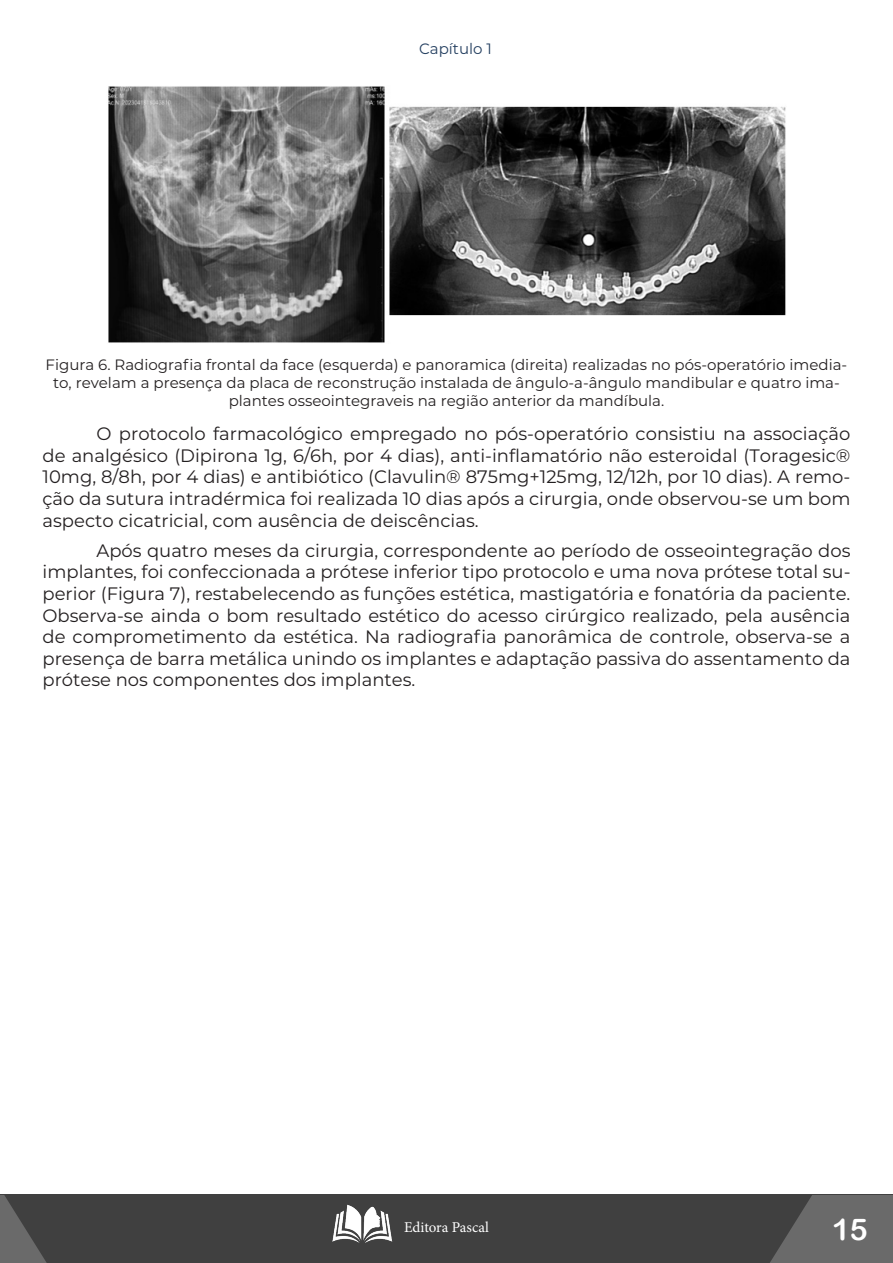
<style>
.page{position:relative;width:893px;height:1263px;background:#fff}
.page>*{position:absolute;margin:0;border:0;box-sizing:border-box;transform-origin:0 0}
.t1{font:30px "Arial Rounded MT Bold";color:#fff}
.t2{font:18px/21.6px "Montserrat";color:#231f20;text-align:justify}
.t3{font:15px/18px "Montserrat";color:#231f20;text-align:center}
.t4{font:15px "Minion Pro";color:#fff}
.t5{font:15px "Montserrat";color:#243f60}
</style>
<div class="page">
<div style="left:0;top:1195px;width:893px;height:68px;background:#404040"></div>
<svg style="left:770px;top:1195px;width:123px;height:68px"></svg>
<img style="left:332px;top:1204px;width:61px;height:39px">
<svg style="left:0;top:1195px;width:47px;height:68px"></svg>
<img style="left:108px;top:86px;width:678px;height:257px">
<p class="t5" style="left:419px;top:38px;width:74px">Capítulo 1</p>
<p class="t3" style="left:46px;top:355px;width:803px">Figura 6. Radiografia frontal da face (esquerda) e panoramica (direita) realizadas no pós-operatório imedia&shy;to, revelam a presença da placa de reconstrução instalada de ângulo-a-ângulo mandibular e quatro ima&shy;plantes osseointegraveis na região anterior da mandíbula.</p>
<p class="t2" style="left:43px;top:422px;width:809px;text-indent:54px">O protocolo farmacológico empregado no pós-operatório consistiu na associação de analgésico (Dipirona 1g, 6/6h, por 4 dias), anti-inflamatório não esteroidal (Toragesic® 10mg, 8/8h, por 4 dias) e antibiótico (Clavulin® 875mg+125mg, 12/12h, por 10 dias). A remo&shy;ção da sutura intradérmica foi realizada 10 dias após a cirurgia, onde observou-se um bom aspecto cicatricial, com ausência de deiscências.</p>
<p class="t2" style="left:43px;top:539px;width:809px;text-indent:54px">Após quatro meses da cirurgia, correspondente ao período de osseointegração dos implantes, foi confeccionada a prótese inferior tipo protocolo e uma nova prótese total su&shy;perior (Figura 7), restabelecendo as funções estética, mastigatória e fonatória da paciente.<br>Observa-se ainda o bom resultado estético do acesso cirúrgico realizado, pela ausência de comprometimento da estética. Na radiografia panorâmica de controle, observa-se a presença de barra metálica unindo os implantes e adaptação passiva do assentamento da prótese nos componentes dos implantes.</p>
<p class="t4" style="left:404px;top:1217px;width:86px">Editora Pascal</p>
<h1 class="t1" style="left:832px;top:1211px;width:37px">15</h1>
</div>
